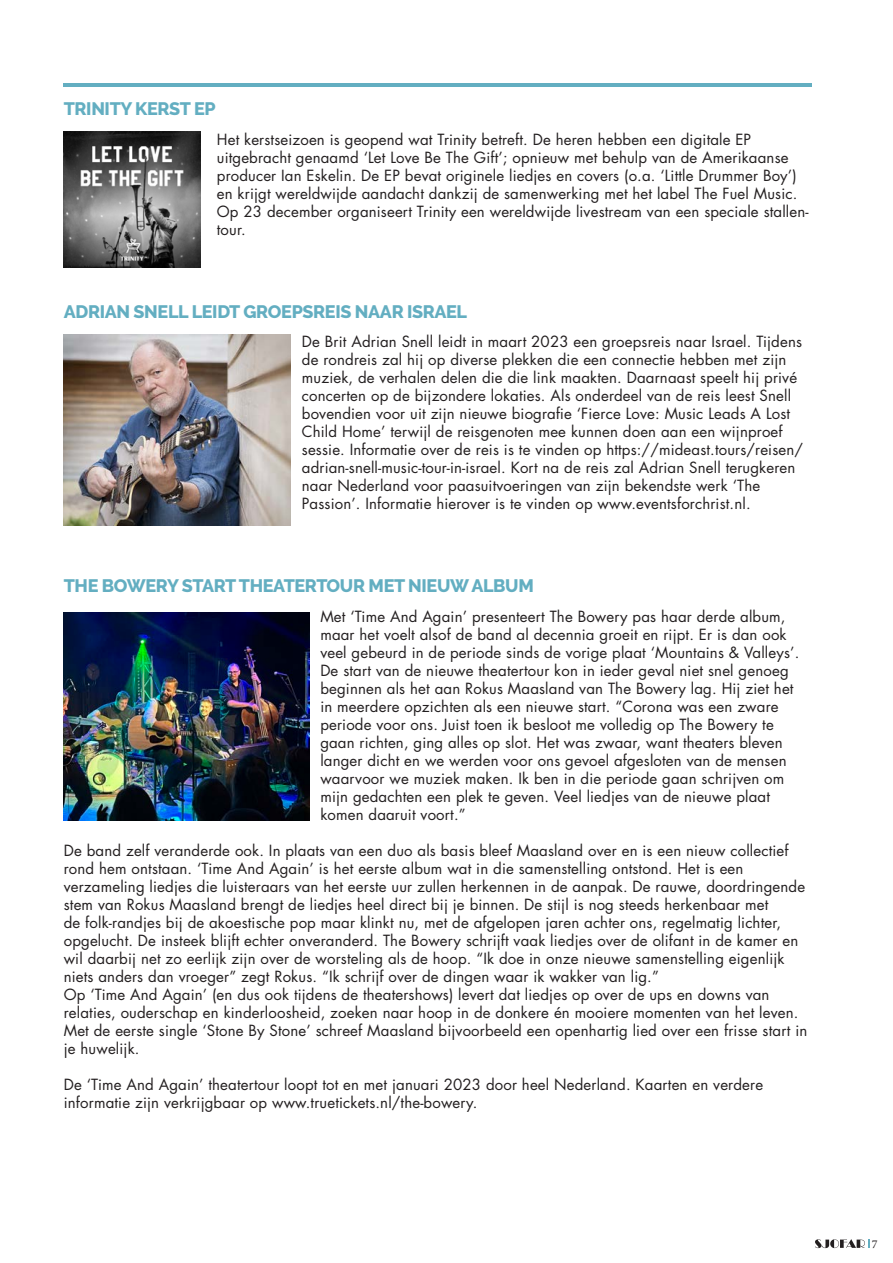
<style>
.page{position:relative;width:893px;height:1263px;background:#fff}
.page>*{position:absolute;margin:0;border:0;box-sizing:border-box;transform-origin:0 0}
.t1{font:800 18px "Raleway";letter-spacing:-.02em;color:#63aec1}
.t2{font:15px/18px "Futura Std";letter-spacing:.01em;color:#231f20}
.t3{font:12px "Minion Pro";color:#231f20}
</style>
<div class="page">
<svg style="left:815px;top:1239px;width:55px;height:9px"></svg>
<hr style="left:64px;top:83px;width:748px;height:3px;background:#63aec1">
<img style="left:64px;top:131px;width:136px;height:137px">
<img style="left:64px;top:612px;width:246px;height:209px">
<img style="left:64px;top:334px;width:227px;height:191px">
<p class="t1" style="left:64px;top:99px;width:153px">TRINITY KERST EP</p>
<p class="t2" style="left:217px;top:130px;width:593px">Het kerstseizoen is geopend wat Trinity betreft. De heren hebben een digitale EP uitgebracht genaamd ‘Let Love Be The Gift’; opnieuw met behulp van de Amerikaanse producer Ian Eskelin. De EP bevat originele liedjes en covers (o.a. ‘Little Drummer Boy’) en krijgt wereldwijde aandacht dankzij de samenwerking met het label The Fuel Music.<br>Op 23 december organiseert Trinity een wereldwijde livestream van een speciale stallen&shy;tour.</p>
<p class="t1" style="left:64px;top:302px;width:405px">ADRIAN SNELL LEIDT GROEPSREIS NAAR ISRAEL</p>
<p class="t2" style="left:302px;top:333px;width:503px">De Brit Adrian Snell leidt in maart 2023 een groepsreis naar Israel. Tijdens de rondreis zal hij op diverse plekken die een connectie hebben met zijn muziek, de verhalen delen die die link maakten. Daarnaast speelt hij privé concerten op de bijzondere lokaties. Als onderdeel van de reis leest Snell bovendien voor uit zijn nieuwe biografie ‘Fierce Love: Music Leads A Lost Child Home’ terwijl de reisgenoten mee kunnen doen aan een wijnproef sessie. Informatie over de reis is te vinden op https://mideast.tours/reisen/ adrian-snell-music-tour-in-israel. Kort na de reis zal Adrian Snell terugkeren naar Nederland voor paasuitvoeringen van zijn bekendste werk ‘The Passion’. Informatie hierover is te vinden op www.eventsforchrist.nl.</p>
<p class="t1" style="left:64px;top:576px;width:472px">THE BOWERY START THEATERTOUR MET NIEUW ALBUM</p>
<p class="t2" style="left:320px;top:607px;width:480px">Met ‘Time And Again’ presenteert The Bowery pas haar derde album, maar het voelt alsof de band al decennia groeit en rijpt. Er is dan ook veel gebeurd in de periode sinds de vorige plaat ‘Mountains &amp; Valleys’.<br>De start van de nieuwe theatertour kon in ieder geval niet snel genoeg beginnen als het aan Rokus Maasland van The Bowery lag. Hij ziet het in meerdere opzichten als een nieuwe start. “Corona was een zware periode voor ons. Juist toen ik besloot me volledig op The Bowery te gaan richten, ging alles op slot. Het was zwaar, want theaters bleven langer dicht en we werden voor ons gevoel afgesloten van de mensen waarvoor we muziek maken. Ik ben in die periode gaan schrijven om mijn gedachten een plek te geven. Veel liedjes van de nieuwe plaat komen daaruit voort.”</p>
<p class="t2" style="left:64px;top:841px;width:743px">De band zelf veranderde ook. In plaats van een duo als basis bleef Maasland over en is een nieuw collectief rond hem ontstaan. ‘Time And Again’ is het eerste album wat in die samenstelling ontstond. Het is een verzameling liedjes die luisteraars van het eerste uur zullen herkennen in de aanpak. De rauwe, doordringende stem van Rokus Maasland brengt de liedjes heel direct bij je binnen. De stijl is nog steeds herkenbaar met<br>de folk-randjes bij de akoestische pop maar klinkt nu, met de afgelopen jaren achter ons, regelmatig lichter, opgelucht. De insteek blijft echter onveranderd. The Bowery schrijft vaak liedjes over de olifant in de kamer en wil daarbij net zo eerlijk zijn over de worsteling als de hoop. “Ik doe in onze nieuwe samenstelling eigenlijk niets anders dan vroeger” zegt Rokus. “Ik schrijf over de dingen waar ik wakker van lig.”</p>
<p class="t2" style="left:64px;top:985px;width:745px">Op ‘Time And Again’ (en dus ook tijdens de theatershows) levert dat liedjes op over de ups en downs van relaties, ouderschap en kinderloosheid, zoeken naar hoop in de donkere én mooiere momenten van het leven.<br>Met de eerste single ‘Stone By Stone’ schreef Maasland bijvoorbeeld een openhartig lied over een frisse start in je huwelijk.</p>
<p class="t2" style="left:64px;top:1075px;width:701px">De ‘Time And Again’ theatertour loopt tot en met januari 2023 door heel Nederland. Kaarten en verdere informatie zijn verkrijgbaar op www.truetickets.nl/the-bowery.</p>
<p class="t3" style="left:872px;top:1236px;width:7px">7</p>
</div>
